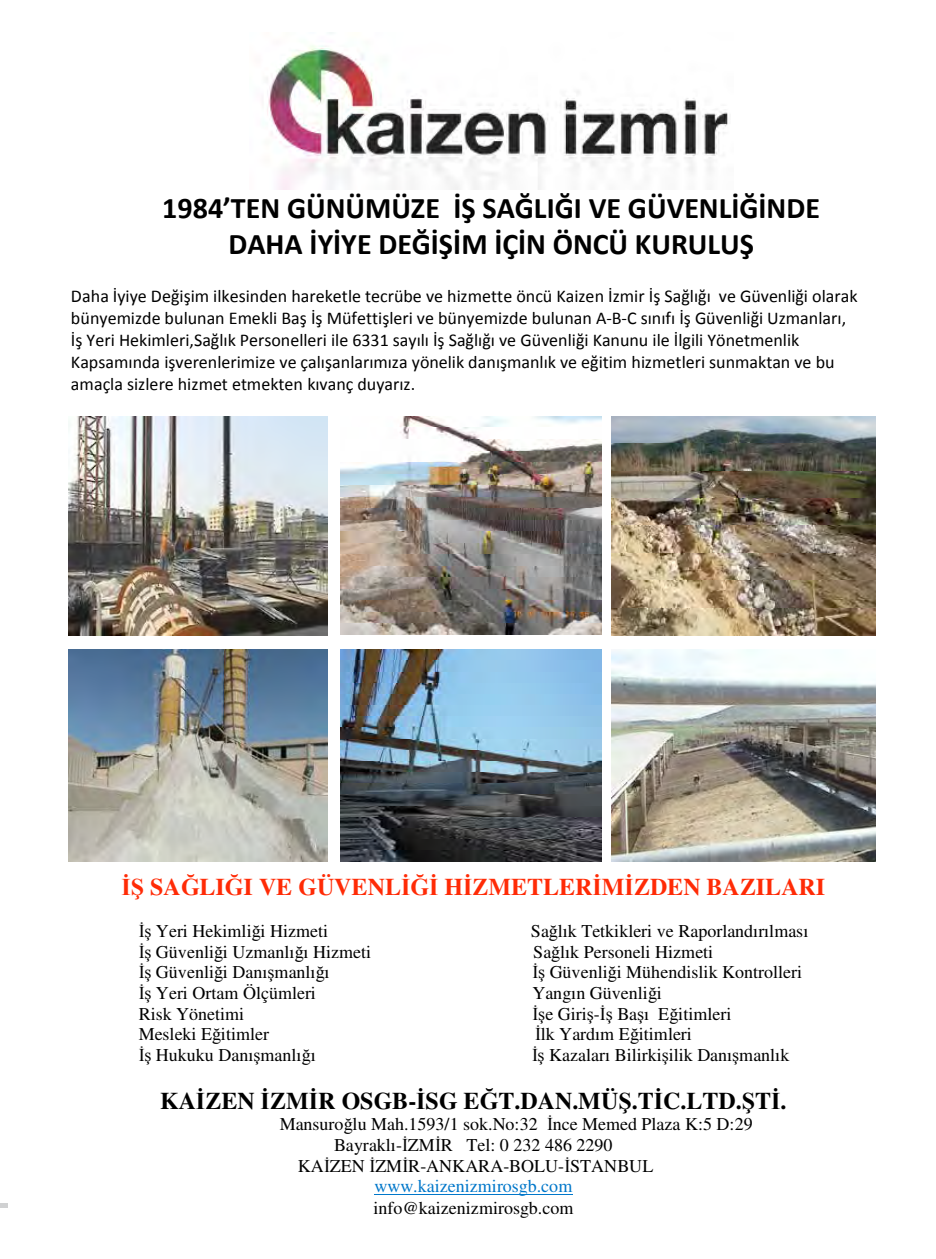
<style>
.page{position:relative;width:936px;height:1259px;background:#fff}
.page>*{position:absolute;margin:0;border:0;box-sizing:border-box;transform-origin:0 0}
.t1{font:700 30px/36.6px "Calibri";color:#000;text-align:center}
.t2{font:700 24px "Times";color:#ff2b06}
.t3{font:700 24px "Times";color:#000}
.t4{font:18px "Times";color:#000}
.t5{font:18px/21.9px "Calibri";color:#000}
.t6{font:18px "Times";color:#0077ca}
.s1{font-family:"Times New Roman"}
</style>
<div class="page">
<img style="left:266px;top:33px;width:462px;height:156px">
<img style="left:68px;top:416px;width:259px;height:219px">
<img style="left:340px;top:416px;width:261px;height:219px">
<img style="left:611px;top:416px;width:264px;height:219px">
<img style="left:68px;top:650px;width:259px;height:211px">
<img style="left:340px;top:650px;width:261px;height:211px">
<img style="left:611px;top:650px;width:264px;height:211px">
<hr style="left:374px;top:1194px;width:198px;height:1px;background:#0077ca">
<h1 class="t1" style="left:162px;top:188px;width:659px">1984’TEN GÜNÜMÜZE İŞ SAĞLIĞI VE GÜVENLİĞİNDE<br>DAHA İYİYE DEĞİŞİM İÇİN ÖNCÜ KURULUŞ</h1>
<p class="t5" style="left:71px;top:284px;width:788px">Daha İyiye Değişim ilkesinden hareketle tecrübe ve hizmette öncü Kaizen İzmir İş Sağlığı ve Güvenliği olarak bünyemizde bulunan Emekli Baş İş Müfettişleri ve bünyemizde bulunan A-B-C sınıfı İş Güvenliği Uzmanları, İş Yeri Hekimleri,Sağlık Personelleri ile 6331 sayılı İş Sağlığı ve Güvenliği Kanunu ile İlgili Yönetmenlik Kapsamında işverenlerimize ve çalışanlarımıza yönelik danışmanlık ve eğitim hizmetleri sunmaktan ve bu amaçla sizlere hizmet etmekten kıvanç duyarız.</p>
<h2 class="t2" style="left:122px;top:872px;width:705px"><span class="s1">İŞ</span> SA<span class="s1">Ğ</span>LI<span class="s1">Ğ</span>I VE GÜVENL<span class="s1">İĞİ</span> H<span class="s1">İ</span>ZMETLER<span class="s1">İ</span>M<span class="s1">İ</span>ZDEN BAZILARI</h2>
<p class="t4" style="left:139px;top:921px;width:191px"><span class="s1">İş</span> Yeri Hekimli<span class="s1">ğ</span>i Hizmeti</p>
<p class="t4" style="left:531px;top:921px;width:279px">Sa<span class="s1">ğ</span>lık Tetkikleri ve Raporlandırılması</p>
<p class="t4" style="left:139px;top:942px;width:234px"><span class="s1">İş</span> Güvenli<span class="s1">ğ</span>i Uzmanlı<span class="s1">ğ</span>ı Hizmeti</p>
<p class="t4" style="left:533px;top:942px;width:181px">Sa<span class="s1">ğ</span>lık Personeli Hizmeti</p>
<p class="t4" style="left:139px;top:963px;width:192px"><span class="s1">İş</span> Güvenli<span class="s1">ğ</span>i Danı<span class="s1">ş</span>manlı<span class="s1">ğ</span>ı</p>
<p class="t4" style="left:532px;top:963px;width:271px"><span class="s1">İş</span> Güvenli<span class="s1">ğ</span>i Mühendislik Kontrolleri</p>
<p class="t4" style="left:139px;top:984px;width:179px"><span class="s1">İş</span> Yeri Ortam Ölçümleri</p>
<p class="t4" style="left:532px;top:984px;width:131px">Yangın Güvenli<span class="s1">ğ</span>i</p>
<p class="t4" style="left:139px;top:1004px;width:107px">Risk Yönetimi</p>
<p class="t4" style="left:532px;top:1004px;width:200px"><span class="s1">İş</span>e Giri<span class="s1">ş</span>-<span class="s1">İş</span> Ba<span class="s1">ş</span>ı E<span class="s1">ğ</span>itimleri</p>
<p class="t4" style="left:139px;top:1025px;width:132px">Mesleki E<span class="s1">ğ</span>itimler</p>
<p class="t4" style="left:535px;top:1025px;width:158px"><span class="s1">İ</span>lk Yardım E<span class="s1">ğ</span>itimleri</p>
<p class="t4" style="left:139px;top:1046px;width:178px"><span class="s1">İş</span> Hukuku Danı<span class="s1">ş</span>manlı<span class="s1">ğ</span>ı</p>
<p class="t4" style="left:532px;top:1046px;width:259px"><span class="s1">İş</span> Kazaları Bilirki<span class="s1">ş</span>ilik Danı<span class="s1">ş</span>manlık</p>
<h2 class="t3" style="left:160px;top:1086px;width:628px">KA<span class="s1">İ</span>ZEN <span class="s1">İ</span>ZM<span class="s1">İ</span>R OSGB-<span class="s1">İ</span>SG E<span class="s1">Ğ</span>T.DAN.MÜ<span class="s1">Ş</span>.T<span class="s1">İ</span>C.LTD.<span class="s1">Ş</span>T<span class="s1">İ</span>.</h2>
<p class="t4" style="left:280px;top:1115px;width:474px">Mansuro<span class="s1">ğ</span>lu Mah.1593/1 sok.No:32 <span class="s1">İ</span>nce Memed Plaza K:5 D:29</p>
<p class="t4" style="left:334px;top:1136px;width:280px">Bayraklı-<span class="s1">İ</span>ZM<span class="s1">İ</span>R Tel: 0 232 486 2290</p>
<p class="t4" style="left:298px;top:1156px;width:357px">KA<span class="s1">İ</span>ZEN <span class="s1">İ</span>ZM<span class="s1">İ</span>R-ANKARA-BOLU-<span class="s1">İ</span>STANBUL</p>
<p class="t6" style="left:374px;top:1177px;width:199px">www.kaizenizmirosgb.com</p>
<p class="t4" style="left:373px;top:1198px;width:202px">info@kaizenizmirosgb.com</p>
</div>
